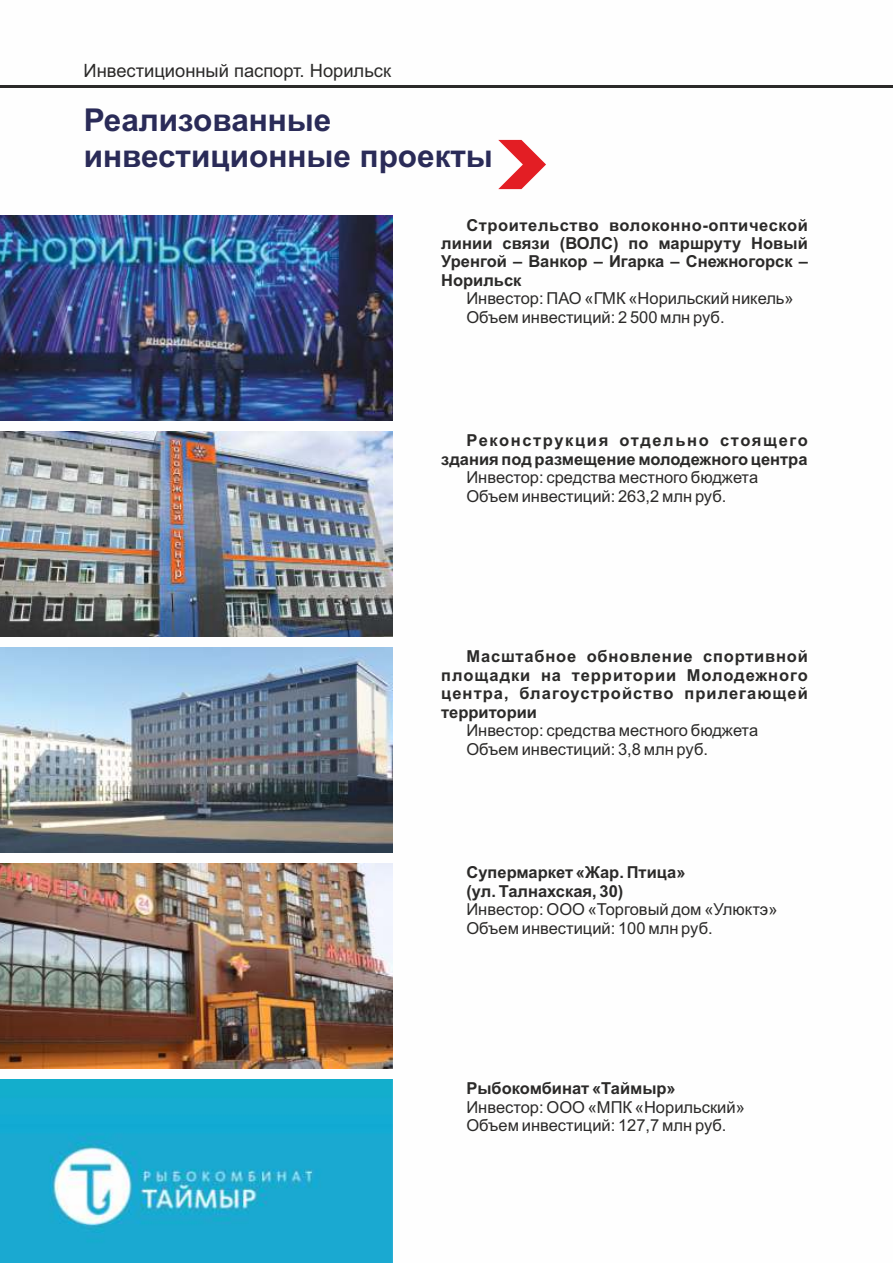
<style>
.page{position:relative;width:893px;height:1263px;background:#fff}
.page>*{position:absolute;margin:0;border:0;box-sizing:border-box;transform-origin:0 0}
.t1{font:700 31.5px/35.2px "Arial";color:#2a2b58}
.t2{font:18.3px "Arial";color:#2b2a29}
.t3{font:700 16.5px/18.5px "Arial";color:#2b2a29;text-align:justify}
.t4{font:16.5px/18.5px "Arial";color:#2b2a29}
</style>
<div class="page">
<hr style="left:0;top:85px;width:893px;height:2px;background:#2b2a29">
<img style="left:0;top:647px;width:393px;height:205px">
<img style="left:0;top:432px;width:393px;height:204px">
<img style="left:0;top:863px;width:393px;height:205px">
<img style="left:0;top:1079px;width:393px;height:184px">
<svg style="left:498px;top:140px;width:48px;height:49px"></svg>
<img style="left:0;top:216px;width:393px;height:205px">
<p class="t2" style="left:84px;top:64px;width:309px">Инвестиционный паспорт. Норильск</p>
<h1 class="t1" style="left:84px;top:106px;width:411px">Реализованные инвестиционные проекты</h1>
<p class="t3" style="left:441px;top:217px;width:368px;text-indent:25px">Строительство волоконно-оптической линии связи (ВОЛС) по маршруту Новый Уренгой – Ванкор – Игарка – Снежногорск – Норильск</p>
<p class="t4" style="left:466px;top:291px;width:329px">Инвестор: ПАО «ГМК «Норильский никель»<br>Объем инвестиций: 2 500 млн руб.</p>
<p class="t3" style="left:441px;top:433px;width:368px;text-align:right">Реконструкция отдельно стоящего здания под размещение молодежного центра</p>
<p class="t4" style="left:466px;top:470px;width:293px">Инвестор: средства местного бюджета<br>Объем инвестиций: 263,2 млн руб.</p>
<p class="t3" style="left:441px;top:649px;width:368px;text-indent:25px">Масштабное обновление спортивной площадки на территории Молодежного центра, благоустройство прилегающей территории</p>
<p class="t4" style="left:466px;top:722px;width:293px">Инвестор: средства местного бюджета<br>Объем инвестиций: 3,8 млн руб.</p>
<p class="t3" style="left:466px;top:865px;width:221px">Супермаркет «Жар. Птица» (ул. Талнахская, 30)</p>
<p class="t4" style="left:466px;top:901px;width:313px">Инвестор: ООО «Торговый дом «Улюктэ»<br>Объем инвестиций: 100 млн руб.</p>
<p class="t3" style="left:466px;top:1080px;width:211px">Рыбокомбинат «Таймыр»</p>
<p class="t4" style="left:466px;top:1099px;width:280px">Инвестор: ООО «МПК «Норильский»<br>Объем инвестиций: 127,7 млн руб.</p>
</div>
